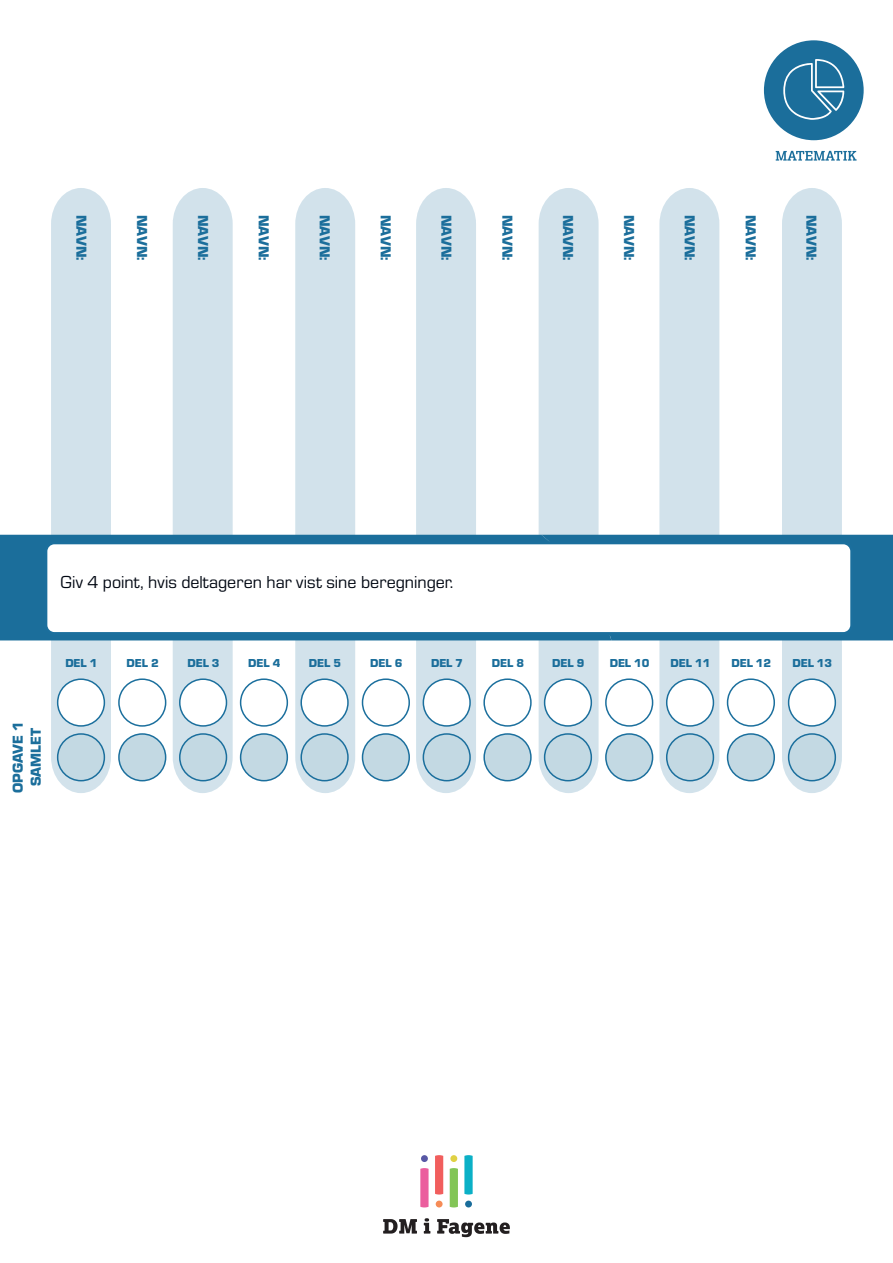
<style>
.page{position:relative;width:893px;height:1263px;background:#fff}
.page>*{position:absolute;margin:0;border:0;box-sizing:border-box;transform-origin:0 0}
.t1{font:18px "Eurostile";color:#000712}
.t2{font:900 15px/18px "Eurostile";color:#1b6e9b;text-align:center}
.t3{font:900 12px "Eurostile";color:#1b6e9b}
</style>
<div class="page">
<div style="left:764px;top:40px;width:100px;height:100px;background:#1b6e9b;border-radius:50%"></div>
<svg style="left:783px;top:59px;width:61px;height:61px"></svg>
<svg style="left:776px;top:151px;width:81px;height:10px"></svg>
<div style="left:465px;top:1200px;width:7px;height:7px;background:#1a6d9b;border-radius:50%"></div>
<svg style="left:464px;top:1155px;width:9px;height:39px"></svg>
<div style="left:436px;top:1200px;width:7px;height:7px;background:#f68c57;border-radius:50%"></div>
<svg style="left:435px;top:1155px;width:8px;height:39px"></svg>
<div style="left:450px;top:1155px;width:7px;height:7px;background:#e0d144;border-radius:50%"></div>
<svg style="left:450px;top:1168px;width:8px;height:39px"></svg>
<div style="left:421px;top:1155px;width:7px;height:7px;background:#5858a5;border-radius:50%"></div>
<svg style="left:420px;top:1168px;width:9px;height:39px"></svg>
<svg style="left:383px;top:1219px;width:34px;height:14px"></svg>
<svg style="left:424px;top:1218px;width:6px;height:15px"></svg>
<svg style="left:437px;top:1219px;width:73px;height:18px"></svg>
<div style="left:51px;top:188px;width:60px;height:605px;background:#d2e2eb"></div>
<div style="left:173px;top:188px;width:60px;height:605px;background:#d2e2eb"></div>
<svg style="left:295px;top:188px;width:60px;height:605px"></svg>
<div style="left:416px;top:188px;width:60px;height:605px;background:#d2e2eb"></div>
<div style="left:539px;top:188px;width:60px;height:605px;background:#d2e2eb"></div>
<svg style="left:659px;top:188px;width:60px;height:605px"></svg>
<div style="left:782px;top:188px;width:60px;height:605px;background:#d2e2eb"></div>
<div style="left:0;top:535px;width:541px;height:105px;background:#1b6e9b"></div>
<svg style="left:541px;top:476px;width:352px;height:223px"></svg>
<div style="left:46px;top:543px;width:806px;height:90px;background:#fff;border-radius:9px"></div>
<div style="left:44px;top:541px;width:809px;height:94px;border:3px solid #1b6f9d;border-radius:9px"></div>
<div style="left:58px;top:679px;width:46px;height:47px;background:#fff;border-radius:50%"></div>
<div style="left:57px;top:678px;width:48px;height:49px;border:2px solid #1b6f9d;border-radius:50%"></div>
<div style="left:301px;top:679px;width:47px;height:47px;background:#fff;border-radius:50%"></div>
<div style="left:300px;top:678px;width:49px;height:49px;border:2px solid #1b6f9d;border-radius:50%"></div>
<div style="left:545px;top:679px;width:46px;height:47px;background:#fff;border-radius:50%"></div>
<div style="left:544px;top:678px;width:48px;height:49px;border:2px solid #1b6f9d;border-radius:50%"></div>
<div style="left:118px;top:678px;width:48px;height:49px;border:2px solid #1b6f9d;border-radius:50%"></div>
<div style="left:362px;top:678px;width:48px;height:49px;border:2px solid #1b6f9d;border-radius:50%"></div>
<div style="left:606px;top:679px;width:47px;height:47px;background:#fff;border-radius:50%"></div>
<div style="left:605px;top:678px;width:48px;height:49px;border:2px solid #1b6f9d;border-radius:50%"></div>
<div style="left:180px;top:679px;width:46px;height:47px;background:#fff;border-radius:50%"></div>
<div style="left:179px;top:678px;width:48px;height:49px;border:2px solid #1b6f9d;border-radius:50%"></div>
<div style="left:423px;top:679px;width:47px;height:47px;background:#fff;border-radius:50%"></div>
<div style="left:423px;top:678px;width:48px;height:49px;border:2px solid #1b6f9d;border-radius:50%"></div>
<div style="left:667px;top:679px;width:46px;height:47px;background:#fff;border-radius:50%"></div>
<div style="left:666px;top:678px;width:48px;height:49px;border:2px solid #1b6f9d;border-radius:50%"></div>
<div style="left:240px;top:678px;width:48px;height:49px;border:2px solid #1b6f9d;border-radius:50%"></div>
<div style="left:483px;top:678px;width:49px;height:49px;border:2px solid #1b6f9d;border-radius:50%"></div>
<div style="left:727px;top:679px;width:47px;height:47px;background:#fff;border-radius:50%"></div>
<div style="left:727px;top:678px;width:48px;height:49px;border:2px solid #1b6f9d;border-radius:50%"></div>
<div style="left:789px;top:679px;width:46px;height:47px;background:#fff;border-radius:50%"></div>
<div style="left:788px;top:678px;width:48px;height:49px;border:2px solid #1b6f9d;border-radius:50%"></div>
<div style="left:58px;top:734px;width:46px;height:47px;background:#c3d9e3;border-radius:50%"></div>
<div style="left:57px;top:733px;width:48px;height:48px;border:2px solid #1b6f9d;border-radius:50%"></div>
<div style="left:301px;top:734px;width:47px;height:47px;background:#c3d9e3;border-radius:50%"></div>
<div style="left:300px;top:733px;width:49px;height:48px;border:2px solid #1b6f9d;border-radius:50%"></div>
<div style="left:545px;top:734px;width:46px;height:47px;background:#c3d9e3;border-radius:50%"></div>
<div style="left:544px;top:733px;width:48px;height:48px;border:2px solid #1b6f9d;border-radius:50%"></div>
<div style="left:119px;top:734px;width:47px;height:47px;background:#c3d9e3;border-radius:50%"></div>
<div style="left:118px;top:733px;width:48px;height:48px;border:2px solid #1b6f9d;border-radius:50%"></div>
<div style="left:362px;top:734px;width:47px;height:47px;background:#c3d9e3;border-radius:50%"></div>
<div style="left:362px;top:733px;width:48px;height:48px;border:2px solid #1b6f9d;border-radius:50%"></div>
<div style="left:606px;top:734px;width:47px;height:47px;background:#c3d9e3;border-radius:50%"></div>
<div style="left:605px;top:733px;width:48px;height:48px;border:2px solid #1b6f9d;border-radius:50%"></div>
<div style="left:180px;top:734px;width:46px;height:47px;background:#c3d9e3;border-radius:50%"></div>
<div style="left:179px;top:733px;width:48px;height:48px;border:2px solid #1b6f9d;border-radius:50%"></div>
<div style="left:423px;top:734px;width:47px;height:47px;background:#c3d9e3;border-radius:50%"></div>
<div style="left:423px;top:733px;width:48px;height:48px;border:2px solid #1b6f9d;border-radius:50%"></div>
<div style="left:667px;top:734px;width:46px;height:47px;background:#c3d9e3;border-radius:50%"></div>
<div style="left:666px;top:733px;width:48px;height:48px;border:2px solid #1b6f9d;border-radius:50%"></div>
<div style="left:241px;top:734px;width:46px;height:47px;background:#c3d9e3;border-radius:50%"></div>
<div style="left:240px;top:733px;width:48px;height:48px;border:2px solid #1b6f9d;border-radius:50%"></div>
<div style="left:484px;top:734px;width:47px;height:47px;background:#c3d9e3;border-radius:50%"></div>
<div style="left:483px;top:733px;width:49px;height:48px;border:2px solid #1b6f9d;border-radius:50%"></div>
<div style="left:727px;top:734px;width:47px;height:47px;background:#c3d9e3;border-radius:50%"></div>
<div style="left:727px;top:733px;width:48px;height:48px;border:2px solid #1b6f9d;border-radius:50%"></div>
<div style="left:789px;top:734px;width:46px;height:47px;background:#c3d9e3;border-radius:50%"></div>
<div style="left:788px;top:733px;width:48px;height:48px;border:2px solid #1b6f9d;border-radius:50%"></div>
<p class="t2" style="left:91px;top:215px;width:47px;rotate:90deg">NAVN:</p>
<p class="t2" style="left:152px;top:215px;width:47px;rotate:90deg">NAVN:</p>
<p class="t2" style="left:213px;top:215px;width:47px;rotate:90deg">NAVN:</p>
<p class="t2" style="left:274px;top:215px;width:47px;rotate:90deg">NAVN:</p>
<p class="t2" style="left:335px;top:215px;width:47px;rotate:90deg">NAVN:</p>
<p class="t2" style="left:396px;top:215px;width:47px;rotate:90deg">NAVN:</p>
<p class="t2" style="left:456px;top:215px;width:47px;rotate:90deg">NAVN:</p>
<p class="t2" style="left:517px;top:215px;width:47px;rotate:90deg">NAVN:</p>
<p class="t2" style="left:578px;top:215px;width:47px;rotate:90deg">NAVN:</p>
<p class="t2" style="left:639px;top:215px;width:47px;rotate:90deg">NAVN:</p>
<p class="t2" style="left:700px;top:215px;width:47px;rotate:90deg">NAVN:</p>
<p class="t2" style="left:761px;top:215px;width:47px;rotate:90deg">NAVN:</p>
<p class="t2" style="left:822px;top:215px;width:47px;rotate:90deg">NAVN:</p>
<p class="t1" style="left:61px;top:570px;width:394px">Giv 4 point, hvis deltageren har vist sine beregninger.</p>
<p class="t2" style="left:8px;top:793px;width:73px;rotate:-90deg">OPGAVE 1<br>SAMLET</p>
<p class="t3" style="left:65px;top:654px;width:34px">DEL 1</p>
<p class="t3" style="left:127px;top:654px;width:34px">DEL 2</p>
<p class="t3" style="left:187px;top:654px;width:34px">DEL 3</p>
<p class="t3" style="left:248px;top:654px;width:34px">DEL 4</p>
<p class="t3" style="left:309px;top:654px;width:34px">DEL 5</p>
<p class="t3" style="left:370px;top:654px;width:34px">DEL 6</p>
<p class="t3" style="left:431px;top:654px;width:34px">DEL 7</p>
<p class="t3" style="left:492px;top:654px;width:34px">DEL 8</p>
<p class="t3" style="left:552px;top:654px;width:34px">DEL 9</p>
<p class="t3" style="left:610px;top:654px;width:41px">DEL 10</p>
<p class="t3" style="left:671px;top:654px;width:41px">DEL 11</p>
<p class="t3" style="left:731px;top:654px;width:41px">DEL 12</p>
<p class="t3" style="left:792px;top:654px;width:41px">DEL 13</p>
</div>
